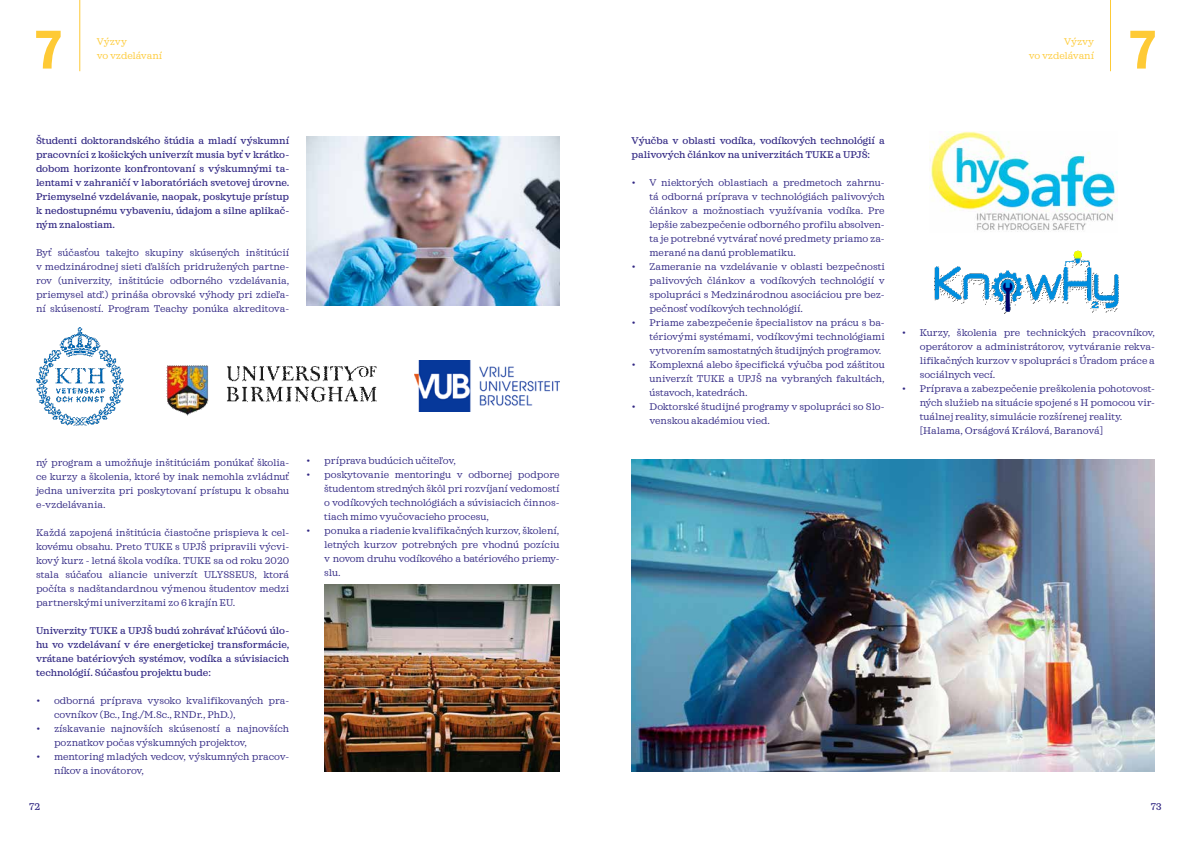
<style>
.page{position:relative;width:1191px;height:842px;background:#fff}
.page>*{position:absolute;margin:0;border:0;box-sizing:border-box;transform-origin:0 0}
.t1{font:600 60px "Founders Grotesk Condensed";color:#feca36}
.t2{font:10px/14px "Sagona";color:#312783;text-align:justify}
.t3{font:500 10px/14px "Sagona";color:#312783;text-align:justify}
.t4{font:10px/14px "Sagona";color:#feca36}
</style>
<div class="page">
<hr style="left:79px;top:0;width:1px;height:71px;background:#feca36">
<hr style="left:1110px;top:0;width:1px;height:71px;background:#feca36">
<img style="left:37px;top:328px;width:87px;height:98px">
<img style="left:414px;top:360px;width:145px;height:51px">
<img style="left:166px;top:365px;width:211px;height:51px">
<img style="left:306px;top:136px;width:253px;height:169px">
<img style="left:324px;top:585px;width:235px;height:186px">
<img style="left:929px;top:131px;width:189px;height:101px">
<img style="left:934px;top:250px;width:185px;height:64px">
<img style="left:632px;top:459px;width:522px;height:312px">
<h1 class="t1" style="left:36px;top:13px;width:27px">7</h1>
<p class="t4" style="left:97px;top:35px;width:67px">Výzvy<br>vo vzdelávaní</p>
<p class="t4" style="left:1064px;top:35px;width:32px">Výzvy</p>
<p class="t4" style="left:1028px;top:49px;width:67px">vo vzdelávaní</p>
<h1 class="t1" style="left:1129px;top:13px;width:27px">7</h1>
<p class="t3" style="left:36px;top:134px;width:255px">Študenti doktorandského štúdia a mladí výskumní pracovníci z košických univerzít musia byť v krátko&shy;dobom horizonte konfrontovaní s výskumnými ta&shy;lentami v zahraničí v laboratóriách svetovej úrovne.<br>Priemyselné vzdelávanie, naopak, poskytuje prístup k nedostupnému vybaveniu, údajom a silne aplikač&shy;ným znalostiam.</p>
<p class="t2" style="left:36px;top:246px;width:255px">Byť súčasťou takejto skupiny skúsených inštitúcií v medzinárodnej sieti ďalších pridružených partne&shy;rov (univerzity, inštitúcie odborného vzdelávania, priemysel atď.) prináša obrovské výhody pri zdieľa&shy;ní skúseností. Program Teachy ponúka akreditova-</p>
<p class="t2" style="left:36px;top:456px;width:255px">ný program a umožňuje inštitúciám ponúkať školia&shy;ce kurzy a školenia, ktoré by inak nemohla zvládnuť jedna univerzita pri poskytovaní prístupu k obsahu e-vzdelávania.</p>
<p class="t2" style="left:36px;top:526px;width:255px">Každá zapojená inštitúcia čiastočne prispieva k cel&shy;kovému obsahu. Preto TUKE s UPJŠ pripravili výcvi&shy;kový kurz - letná škola vodíka. TUKE sa od roku 2020 stala súčaťou aliancie univerzít ULYSSEUS, ktorá počíta s nadštandardnou výmenou študentov medzi partnerskými univerzitami zo 6 krajín EU.</p>
<p class="t3" style="left:36px;top:624px;width:255px">Univerzity TUKE a UPJŠ budú zohrávať kľ účovú úlo&shy;hu vo vzdelávaní v ére energetickej transformácie, vrátane batériových systémov, vodíka a súvisiacich technológií. Súčasťou projektu bude:</p>
<p class="t2" style="left:54px;top:694px;width:237px;text-indent:-18px">• odborná príprava vysoko kvalifikovaných pra&shy;covníkov (Bc., Ing./M.Sc., RNDr., PhD.),</p>
<p class="t2" style="left:54px;top:722px;width:237px;text-indent:-18px">• získavanie najnovších skúseností a najnovších poznatkov počas výskumných projektov,</p>
<p class="t2" style="left:54px;top:750px;width:237px;text-indent:-18px">• mentoring mladých vedcov, výskumných pracov&shy;níkov a inovátorov,</p>
<p class="t2" style="left:306px;top:454px;width:151px">• príprava budúcich učiteľov,</p>
<p class="t2" style="left:324px;top:468px;width:237px;text-indent:-18px">• poskytovanie mentoringu v odbornej podpore študentom stredných škôl pri rozvíjaní vedomostí o vodíkových technológiách a súvisiacich činnos&shy;tiach mimo vyučovacieho procesu,</p>
<p class="t2" style="left:324px;top:524px;width:237px;text-indent:-18px">• ponuka a riadenie kvalifikačných kurzov, školení, letných kurzov potrebných pre vhodnú pozíciu v novom druhu vodíkového a batériového priemy&shy;slu.</p>
<p class="t3" style="left:631px;top:134px;width:255px">Výučba v oblasti vodíka, vodíkových technológií a palivových článkov na univerzitách TUKE a UPJŠ:</p>
<p class="t2" style="left:649px;top:176px;width:237px;text-indent:-18px">• V niektorých oblastiach a predmetoch zahrnu&shy;tá odborná príprava v technológiách palivových článkov a možnostiach využívania vodíka. Pre lepšie zabezpečenie odborného profilu absolven&shy;ta je potrebné vytvárať nové predmety priamo za&shy;merané na danú problematiku.</p>
<p class="t2" style="left:649px;top:260px;width:237px;text-indent:-18px">• Zameranie na vzdelávanie v oblasti bezpečnosti palivových článkov a vodíkových technológií v spolupráci s Medzinárodnou asociáciou pre bez&shy;pečnosť vodíkových technológií.</p>
<p class="t2" style="left:649px;top:316px;width:237px;text-indent:-18px">• Priame zabezpečenie špecialistov na prácu s ba&shy;tériovými systémami, vodíkovými technológiami vytvorením samostatných študijných programov.</p>
<p class="t2" style="left:649px;top:358px;width:237px;text-indent:-18px">• Komplexná alebo špecifická výučba pod záštitou univerzít TUKE a UPJŠ na vybraných fakultách, ústavoch, katedrách.</p>
<p class="t2" style="left:649px;top:400px;width:237px;text-indent:-18px">• Doktorské študijné programy v spolupráci so Slo&shy;venskou akadémiou vied.</p>
<p class="t2" style="left:919px;top:325px;width:237px;text-indent:-18px">• Kurzy, školenia pre technických pracovníkov, operátorov a administrátorov, vytváranie rekva&shy;lifikačných kurzov v spolupráci s Úradom práce a sociálnych vecí.</p>
<p class="t2" style="left:919px;top:381px;width:237px;text-align:left;text-indent:-18px">• Príprava a zabezpečenie preškolenia pohotovost&shy;ných služieb na situácie spojené s H pomocou vir&shy;tuálnej reality, simulácie rozšírenej reality. [Halama, Orságová Králová, Baranová]</p>
<p class="t3" style="left:29px;top:799px;width:13px">72</p>
<p class="t3" style="left:1150px;top:799px;width:12px">73</p>
</div>
